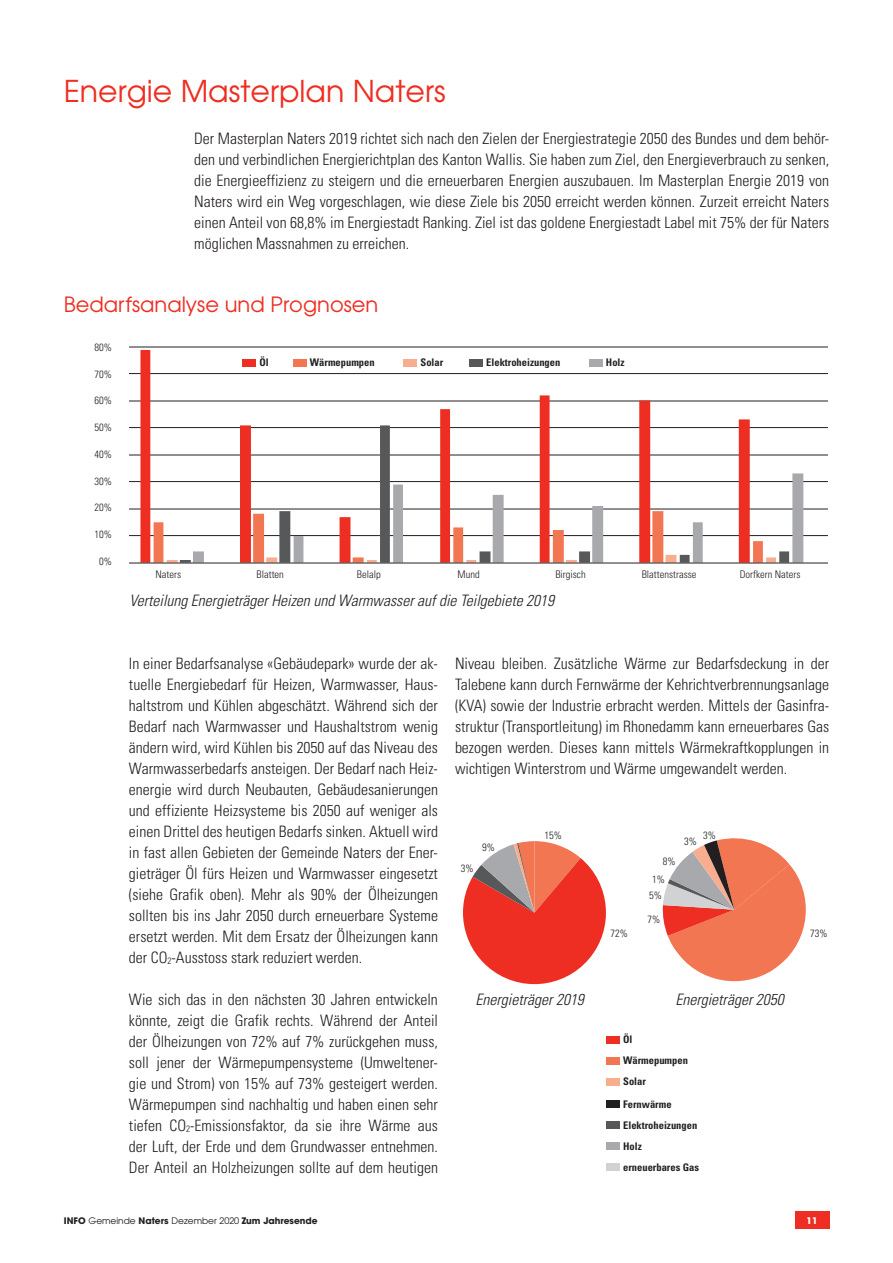
<style>
.page{position:relative;width:893px;height:1263px;background:#fff}
.page>*{position:absolute;margin:0;border:0;box-sizing:border-box;transform-origin:0 0}
.t1{font:30px "Avant Garde";color:#ee2e22}
.t2{font:21px "Avant Garde";color:#ee2e22}
.t3{font:300 condensed 15.75px/21px "Univers";color:#231f20;text-align:justify}
.t4{font:italic 300 condensed 15.75px "Univers";color:#231f20}
.t5{font:300 condensed 10.5px "Univers";color:#231f20}
.t6{font:700 condensed 10.5px "Univers";color:#231f20}
.t7{font:700 9px "Avant Garde";color:#231f20}
.t8{font:700 9px "Avant Garde";color:#fff}
.s1{font-size:9.15px}
.s2{font-weight:400}
</style>
<div class="page">
<div style="left:795px;top:1212px;width:34px;height:17px;background:#ee2e22"></div>
<hr style="left:129px;top:535px;width:699px;height:1px;background:#231f20">
<hr style="left:129px;top:509px;width:699px;height:1px;background:#231f20">
<hr style="left:129px;top:481px;width:699px;height:1px;background:#231f20">
<hr style="left:129px;top:455px;width:699px;height:1px;background:#231f20">
<hr style="left:129px;top:427px;width:699px;height:1px;background:#231f20">
<hr style="left:129px;top:401px;width:699px;height:1px;background:#231f20">
<hr style="left:129px;top:373px;width:699px;height:1px;background:#231f20">
<hr style="left:129px;top:347px;width:699px;height:1px;background:#231f20">
<svg style="left:140px;top:350px;width:610px;height:213px"></svg>
<svg style="left:154px;top:511px;width:26px;height:52px"></svg>
<svg style="left:180px;top:425px;width:609px;height:138px"></svg>
<svg style="left:193px;top:473px;width:610px;height:90px"></svg>
<hr style="left:129px;top:563px;width:699px;height:1px;background:#231f20">
<div style="left:242px;top:359px;width:14px;height:8px;background:#ee2e22"></div>
<div style="left:293px;top:359px;width:13px;height:8px;background:#f37653"></div>
<div style="left:403px;top:359px;width:14px;height:8px;background:#f8ad8f"></div>
<div style="left:469px;top:359px;width:13px;height:8px;background:#57585a"></div>
<div style="left:589px;top:359px;width:13px;height:8px;background:#a8a9ad"></div>
<div style="left:606px;top:1036px;width:13px;height:7px;background:#ee2e22"></div>
<div style="left:606px;top:1057px;width:13px;height:8px;background:#f37653"></div>
<div style="left:606px;top:1078px;width:13px;height:8px;background:#f8ad8f"></div>
<div style="left:606px;top:1100px;width:13px;height:8px;background:#231f20"></div>
<div style="left:606px;top:1121px;width:13px;height:8px;background:#57585a"></div>
<div style="left:606px;top:1142px;width:13px;height:8px;background:#a8a9ad"></div>
<div style="left:606px;top:1163px;width:13px;height:8px;background:#d1d2d4"></div>
<svg style="left:463px;top:841px;width:143px;height:143px"></svg>
<svg style="left:662px;top:838px;width:144px;height:144px"></svg>
<p class="t1" style="left:64px;top:72px;width:383px">Energie Masterplan Naters</p>
<p class="t3" style="left:194px;top:128px;width:637px">Der Masterplan Naters 2019 richtet sich nach den Zielen der Energiestrategie 2050 des Bundes und dem behör&shy;den und verbindlichen Energierichtplan des Kanton Wallis. Sie haben zum Ziel, den Energieverbrauch zu senken, die Energieeffizienz zu steigern und die erneuerbaren Energien auszubauen. Im Masterplan Energie 2019 von Naters wird ein Weg vorgeschlagen, wie diese Ziele bis 2050 erreicht werden können. Zurzeit erreicht Naters einen Anteil von 68,8% im Energiestadt Ranking. Ziel ist das goldene Energiestadt Label mit 75% der für Naters möglichen Massnahmen zu erreichen.</p>
<p class="t2" style="left:64px;top:291px;width:316px">Bedarfsanalyse und Prognosen</p>
<p class="t5" style="left:94px;top:341px;width:19px">80%</p>
<p class="t5" style="left:94px;top:368px;width:19px">70%</p>
<p class="t5" style="left:94px;top:394px;width:19px">60%</p>
<p class="t5" style="left:94px;top:421px;width:19px">50%</p>
<p class="t5" style="left:94px;top:448px;width:19px">40%</p>
<p class="t5" style="left:94px;top:474px;width:19px">30%</p>
<p class="t5" style="left:94px;top:501px;width:19px">20%</p>
<p class="t5" style="left:94px;top:528px;width:19px">10%</p>
<p class="t5" style="left:99px;top:555px;width:14px">0%</p>
<p class="t6" style="left:259px;top:356px;width:11px">Öl</p>
<p class="t6" style="left:310px;top:356px;width:66px">Wärmepumpen</p>
<p class="t6" style="left:420px;top:356px;width:24px">Solar</p>
<p class="t6" style="left:486px;top:356px;width:76px">Elektroheizungen</p>
<p class="t6" style="left:606px;top:356px;width:20px">Holz</p>
<p class="t5" style="left:156px;top:568px;width:27px">Naters</p>
<p class="t5" style="left:256px;top:568px;width:29px">Blatten</p>
<p class="t5" style="left:357px;top:568px;width:25px">Belalp</p>
<p class="t5" style="left:458px;top:568px;width:24px">Mund</p>
<p class="t5" style="left:555px;top:568px;width:32px">Birgisch</p>
<p class="t5" style="left:642px;top:568px;width:56px">Blattenstrasse</p>
<p class="t5" style="left:740px;top:568px;width:62px">Dorfkern Naters</p>
<p class="t4" style="left:129px;top:591px;width:426px">Verteilung Energieträger Heizen und Warmwasser auf die Teilgebiete 2019</p>
<p class="t3" style="left:129px;top:653px;width:311px">In einer Bedarfsanalyse «Gebäudepark» wurde der ak&shy;tuelle Energiebedarf für Heizen, Warmwasser, Haus&shy;haltstrom und Kühlen abgeschätzt. Während sich der Bedarf nach Warmwasser und Haushaltstrom wenig ändern wird, wird Kühlen bis 2050 auf das Niveau des Warmwasserbedarfs ansteigen. Der Bedarf nach Heiz&shy;energie wird durch Neubauten, Gebäudesanierungen und effiziente Heizsysteme bis 2050 auf weniger als einen Drittel des heutigen Bedarfs sinken. Aktuell wird in fast allen Gebieten der Gemeinde Naters der Ener&shy;gieträger Öl fürs Heizen und Warmwasser eingesetzt (siehe Grafik oben). Mehr als 90% der Ölheizungen sollten bis ins Jahr 2050 durch erneuerbare Systeme ersetzt werden. Mit dem Ersatz der Ölheizungen kann der CO<span class="s1">2</span>-Ausstoss stark reduziert werden.</p>
<p class="t3" style="left:129px;top:989px;width:311px">Wie sich das in den nächsten 30 Jahren entwickeln könnte, zeigt die Grafik rechts. Während der Anteil der Ölheizungen von 72% auf 7% zurückgehen muss, soll jener der Wärmepumpensysteme (Umweltener&shy;gie und Strom) von 15% auf 73% gesteigert werden.<br>Wärmepumpen sind nachhaltig und haben einen sehr tiefen CO<span class="s1">2</span>-Emissionsfaktor, da sie ihre Wärme aus der Luft, der Erde und dem Grundwasser entnehmen.<br>Der Anteil an Holzheizungen sollte auf dem heutigen</p>
<p class="t3" style="left:455px;top:653px;width:376px">Niveau bleiben. Zusätzliche Wärme zur Bedarfsdeckung in der Talebene kann durch Fernwärme der Kehrichtverbrennungsanlage (KVA) sowie der Industrie erbracht werden. Mittels der Gasinfra&shy;struktur (Transportleitung) im Rhonedamm kann erneuerbares Gas bezogen werden. Dieses kann mittels Wärmekraftkopplungen in wichtigen Winterstrom und Wärme umgewandelt werden.</p>
<p class="t5" style="left:482px;top:841px;width:14px">9%</p>
<p class="t5" style="left:544px;top:829px;width:19px">15%</p>
<p class="t5" style="left:703px;top:829px;width:14px">3%</p>
<p class="t5" style="left:684px;top:835px;width:14px">3%</p>
<p class="t5" style="left:461px;top:862px;width:14px">3%</p>
<p class="t5" style="left:663px;top:855px;width:14px">8%</p>
<p class="t5" style="left:652px;top:873px;width:14px">1%</p>
<p class="t5" style="left:649px;top:889px;width:14px">5%</p>
<p class="t5" style="left:647px;top:913px;width:14px">7%</p>
<p class="t5" style="left:611px;top:927px;width:19px">72%</p>
<p class="t5" style="left:810px;top:927px;width:19px">73%</p>
<p class="t4" style="left:476px;top:990px;width:110px">Energieträger 2019</p>
<p class="t4" style="left:675px;top:990px;width:110px">Energieträger 2050</p>
<p class="t6" style="left:623px;top:1032px;width:11px">Öl</p>
<p class="t6" style="left:623px;top:1054px;width:66px">Wärmepumpen</p>
<p class="t6" style="left:623px;top:1075px;width:24px">Solar</p>
<p class="t6" style="left:623px;top:1098px;width:50px">Fernwärme</p>
<p class="t6" style="left:623px;top:1119px;width:76px">Elektroheizungen</p>
<p class="t6" style="left:623px;top:1140px;width:20px">Holz</p>
<p class="t6" style="left:623px;top:1161px;width:77px">erneuerbares Gas</p>
<p class="t7" style="left:64px;top:1215px;width:255px">INFO <span class="s2">Gemeinde</span> Naters <span class="s2">Dezember 2020</span> Zum Jahresende</p>
<p class="t8" style="left:807px;top:1215px;width:13px">11</p>
</div>
